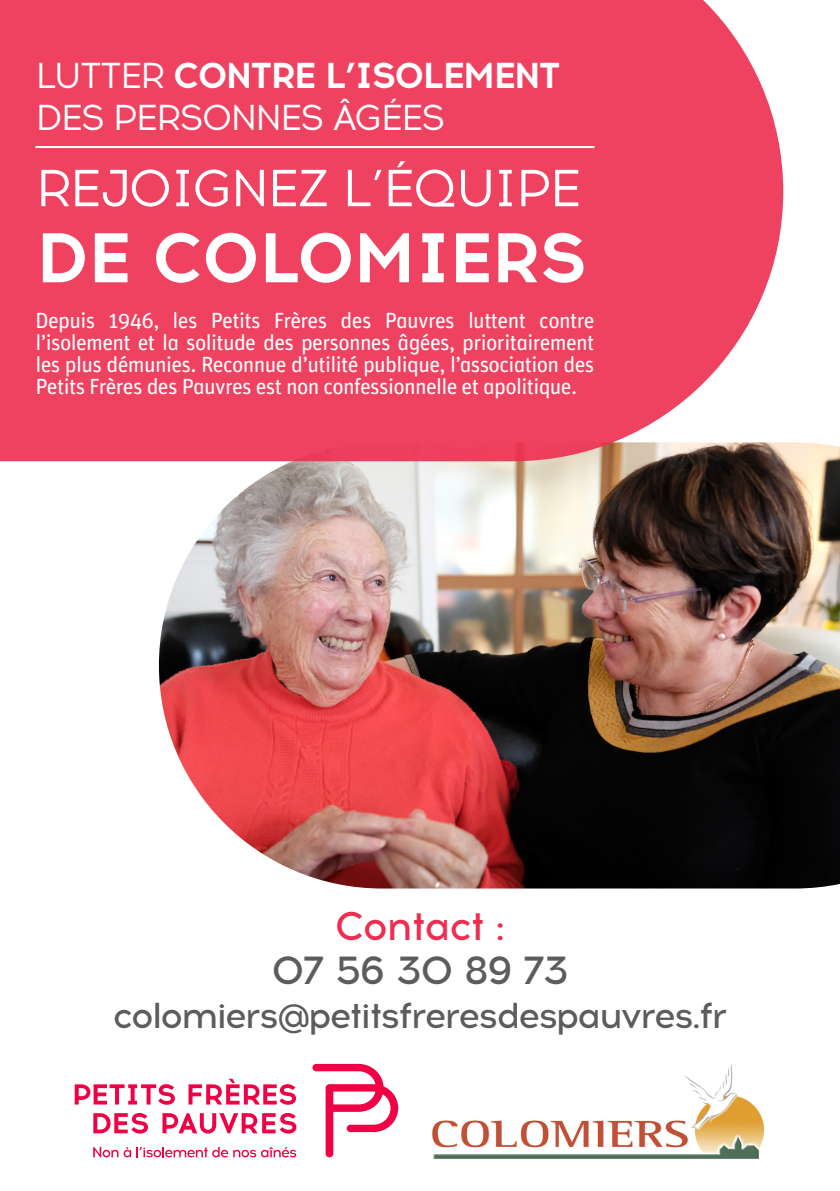
<style>
.page{position:relative;width:840px;height:1191px;background:#fff}
.page>*{position:absolute;margin:0;border:0;box-sizing:border-box;transform-origin:0 0}
.t1{font:700 70px "Acrom";letter-spacing:-.02em;color:#fff}
.t2{font:52px "Acrom";letter-spacing:-.04em;color:#fff}
.t3{font:500 40px "Acrom";letter-spacing:-.03em;color:#5c5c5f}
.t4{font:500 40px "Acrom";letter-spacing:-.03em;color:#ee2d50}
.t5{font:500 36px "Acrom";letter-spacing:-.05em;color:#5c5c5f}
.t6{font:700 36px "Acrom";letter-spacing:-.05em;color:#fff}
.t7{font:36px "Acrom";letter-spacing:-.05em;color:#fff}
.t8{font:22px/22px "Unit Rounded OT";letter-spacing:-.03em;color:#fff;text-align:justify}
.s1{font-weight:400}
</style>
<div class="page">
<img style="left:159px;top:442px;width:680px;height:446px">
<svg style="left:312px;top:1064px;width:86px;height:93px"></svg>
<svg style="left:75px;top:1084px;width:100px;height:20px"></svg>
<svg style="left:188px;top:1078px;width:108px;height:26px"></svg>
<svg style="left:93px;top:1113px;width:55px;height:20px"></svg>
<svg style="left:162px;top:1113px;width:134px;height:20px"></svg>
<svg style="left:93px;top:1147px;width:38px;height:10px"></svg>
<svg style="left:137px;top:1147px;width:159px;height:10px"></svg>
<div style="left:0;top:0;width:782px;height:461px;background:#ef4261"></div>
<hr style="left:35px;top:146px;width:559px;height:2px;background:#fff">
<img style="left:432px;top:1064px;width:332px;height:95px">
<p class="t6" style="left:35px;top:50px;width:526px"><span class="s1">LUTTER</span> CONTRE L’ISOLEMENT</p>
<p class="t7" style="left:35px;top:95px;width:411px">DES PERSONNES ÂGÉES</p>
<p class="t2" style="left:35px;top:155px;width:547px">REJOIGNEZ L’ÉQUIPE</p>
<p class="t1" style="left:35px;top:208px;width:553px">DE COLOMIERS</p>
<p class="t8" style="left:35px;top:309px;width:560px">Depuis 1946, les Petits Frères des Pauvres luttent contre l’isolement et la solitude des personnes âgées, prioritairement les plus démunies. Reconnue d’utilité publique, l’association des Petits Frères des Pauvres est non confessionnelle et apolitique.</p>
<p class="t4" style="left:335px;top:899px;width:172px">Contact :</p>
<p class="t3" style="left:271px;top:943px;width:298px">07 56 30 89 73</p>
<p class="t5" style="left:113px;top:991px;width:615px">colomiers@petitsfreresdespauvres.fr</p>
</div>
